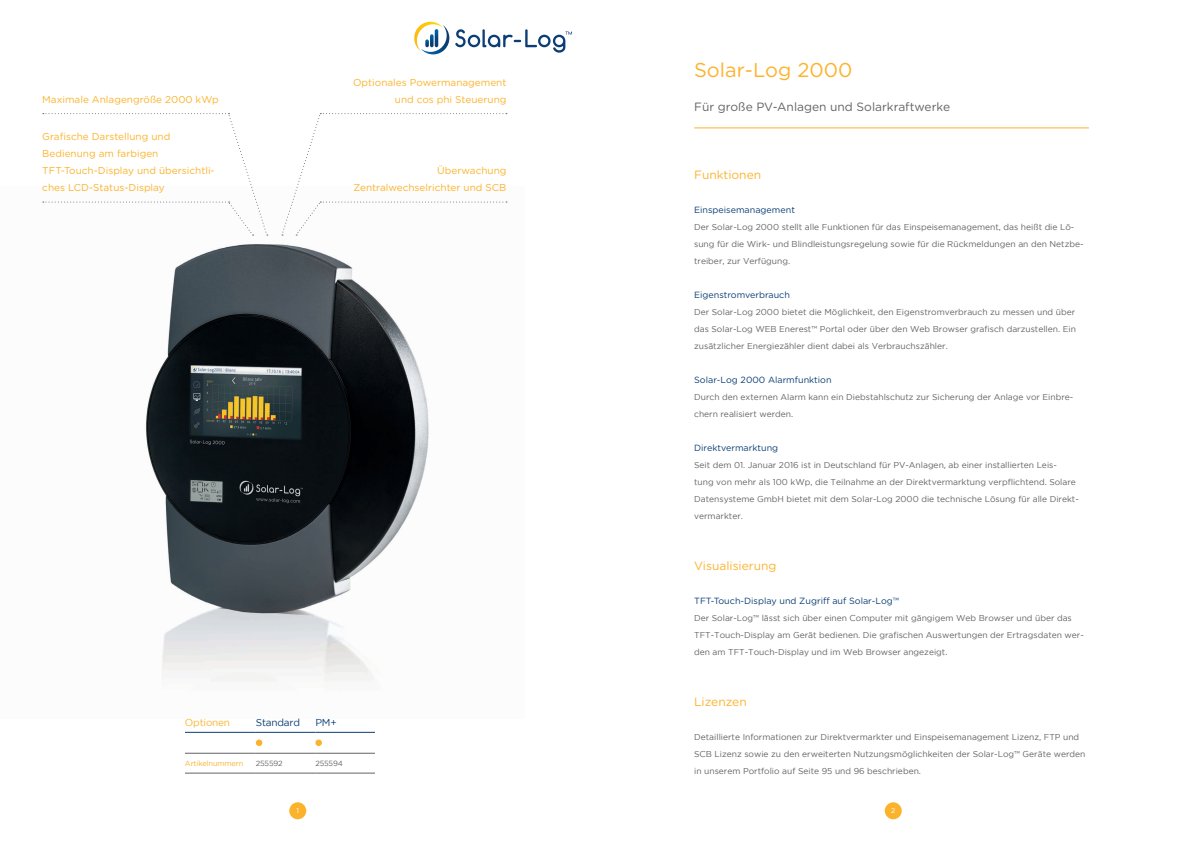
<style>
.page{position:relative;width:1191px;height:842px;background:#fff}
.page>*{position:absolute;margin:0;border:0;box-sizing:border-box;transform-origin:0 0}
.t1{font:20px "Gotham Rounded";color:#fcb32c}
.t2{font:12px "Gotham Rounded";color:#636366}
.t3{font:12px "Gotham Rounded";color:#fcb32c}
.t4{font:10px/17px "Gotham Rounded";color:#fcb32c;text-align:right}
.t5{font:10px "Gotham";letter-spacing:-.02em;color:#0b3e75}
.t6{font:10px "Gotham";letter-spacing:-.02em;color:#fcb32c}
.t7{font:9px "Gotham Rounded";color:#0b3e75}
.t8{font:8.5px/17px "Gotham";color:#636366}
.t9{font:7.5px "Gotham";letter-spacing:-.02em;color:#fcb32c}
.t10{font:7.5px "Gotham";letter-spacing:-.02em;color:#636366}
.t11{font:7px "Gotham";color:#fff}
</style>
<div class="page">
<div style="left:289px;top:802px;width:17px;height:17px;background:#fcb32c;border-radius:50%"></div>
<div style="left:884px;top:802px;width:17px;height:17px;background:#fcb32c;border-radius:50%"></div>
<img style="left:42px;top:201px;width:466px;height:481px">
<svg style="left:43px;top:113px;width:225px;height:122px"></svg>
<svg style="left:282px;top:113px;width:225px;height:122px"></svg>
<hr style="left:694px;top:128px;width:395px;height:1px;background:#fcb32c">
<svg style="left:414px;top:22px;width:158px;height:32px"></svg>
<hr style="left:185px;top:732px;width:71px;height:1px;background:#0b3e75">
<hr style="left:256px;top:732px;width:59px;height:1px;background:#0b3e75">
<hr style="left:185px;top:753px;width:71px;height:1px;background:#636366">
<hr style="left:256px;top:753px;width:59px;height:1px;background:#636366">
<hr style="left:315px;top:753px;width:60px;height:1px;background:#636366">
<hr style="left:185px;top:773px;width:71px;height:1px;background:#636366">
<hr style="left:256px;top:773px;width:59px;height:1px;background:#636366">
<hr style="left:315px;top:773px;width:60px;height:1px;background:#636366">
<hr style="left:315px;top:732px;width:60px;height:1px;background:#0b3e75">
<div style="left:256px;top:739px;width:6px;height:7px;background:#fbb22f;border-radius:50%"></div>
<div style="left:315px;top:739px;width:7px;height:7px;background:#fbb22f;border-radius:50%"></div>
<p class="t4" style="left:42px;top:91px;width:178px">Maximale Anlagengröße 2000 kWp</p>
<p class="t4" style="left:42px;top:128px;width:174px;text-align:left">Grafische Darstellung und<br>Bedienung am farbigen<br>TFT-Touch-Display und übersichtli&shy;ches LCD-Status-Display</p>
<p class="t4" style="left:353px;top:74px;width:155px">Optionales Powermanagement und cos phi Steuerung</p>
<p class="t4" style="left:353px;top:162px;width:155px">Überwachung<br>Zentralwechselrichter und SCB</p>
<p class="t6" style="left:185px;top:717px;width:47px">Optionen</p>
<p class="t5" style="left:256px;top:717px;width:46px">Standard</p>
<p class="t5" style="left:315px;top:717px;width:23px">PM+</p>
<p class="t9" style="left:185px;top:759px;width:60px">Artikelnummern</p>
<p class="t10" style="left:256px;top:759px;width:28px">255592</p>
<p class="t10" style="left:315px;top:759px;width:29px">255594</p>
<h1 class="t1" style="left:694px;top:56px;width:160px">Solar-Log 2000</h1>
<h2 class="t2" style="left:694px;top:98px;width:257px">Für große PV-Anlagen und Solarkraftwerke</h2>
<h2 class="t3" style="left:694px;top:166px;width:69px">Funktionen</h2>
<p class="t7" style="left:694px;top:203px;width:102px">Einspeisemanagement</p>
<p class="t8" style="left:694px;top:218px;width:391px">Der Solar-Log 2000 stellt alle Funktionen für das Einspeisemanagement, das heißt die Lö&shy;sung für die Wirk- und Blindleistungsregelung sowie für die Rückmeldungen an den Netzbe&shy;treiber, zur Verfügung.</p>
<p class="t7" style="left:694px;top:288px;width:97px">Eigenstromverbrauch</p>
<p class="t8" style="left:694px;top:303px;width:383px;text-align:justify">Der Solar-Log 2000 bietet die Möglichkeit, den Eigenstromverbrauch zu messen und über das Solar-Log WEB Enerest™ Portal oder über den Web Browser grafisch darzustellen. Ein zusätzlicher Energiezähler dient dabei als Verbrauchszähler.</p>
<p class="t7" style="left:694px;top:373px;width:139px">Solar-Log 2000 Alarmfunktion</p>
<p class="t8" style="left:694px;top:388px;width:381px">Durch den externen Alarm kann ein Diebstahlschutz zur Sicherung der Anlage vor Einbre&shy;chern realisiert werden.</p>
<p class="t7" style="left:694px;top:441px;width:85px">Direktvermarktung</p>
<p class="t8" style="left:694px;top:456px;width:386px">Seit dem 01. Januar 2016 ist in Deutschland für PV-Anlagen, ab einer installierten Leis-<br>tung von mehr als 100 kWp, die Teilnahme an der Direktvermarktung verpflichtend. Solare Datensysteme GmbH bietet mit dem Solar-Log 2000 die technische Lösung für alle Direkt&shy;vermarkter.</p>
<h2 class="t3" style="left:694px;top:557px;width:84px">Visualisierung</h2>
<p class="t7" style="left:694px;top:594px;width:206px">TFT-Touch-Display und Zugriff auf Solar-Log™</p>
<p class="t8" style="left:694px;top:609px;width:391px">Der Solar-Log™ lässt sich über einen Computer mit gängigem Web Browser und über das<br>TFT-Touch-Display am Gerät bedienen. Die grafischen Auswertungen der Ertragsdaten wer&shy;den am TFT-Touch-Display und im Web Browser angezeigt.</p>
<h2 class="t3" style="left:694px;top:693px;width:54px">Lizenzen</h2>
<p class="t8" style="left:694px;top:728px;width:393px">Detaillierte Informationen zur Direktvermarkter und Einspeisemanagement Lizenz, FTP und<br>SCB Lizenz sowie zu den erweiterten Nutzungsmöglichkeiten der Solar-Log™ Geräte werden in unserem Portfolio auf Seite 95 und 96 beschrieben.</p>
<p class="t11" style="left:296px;top:807px;width:4px">1</p>
<p class="t11" style="left:891px;top:807px;width:6px">2</p>
</div>
